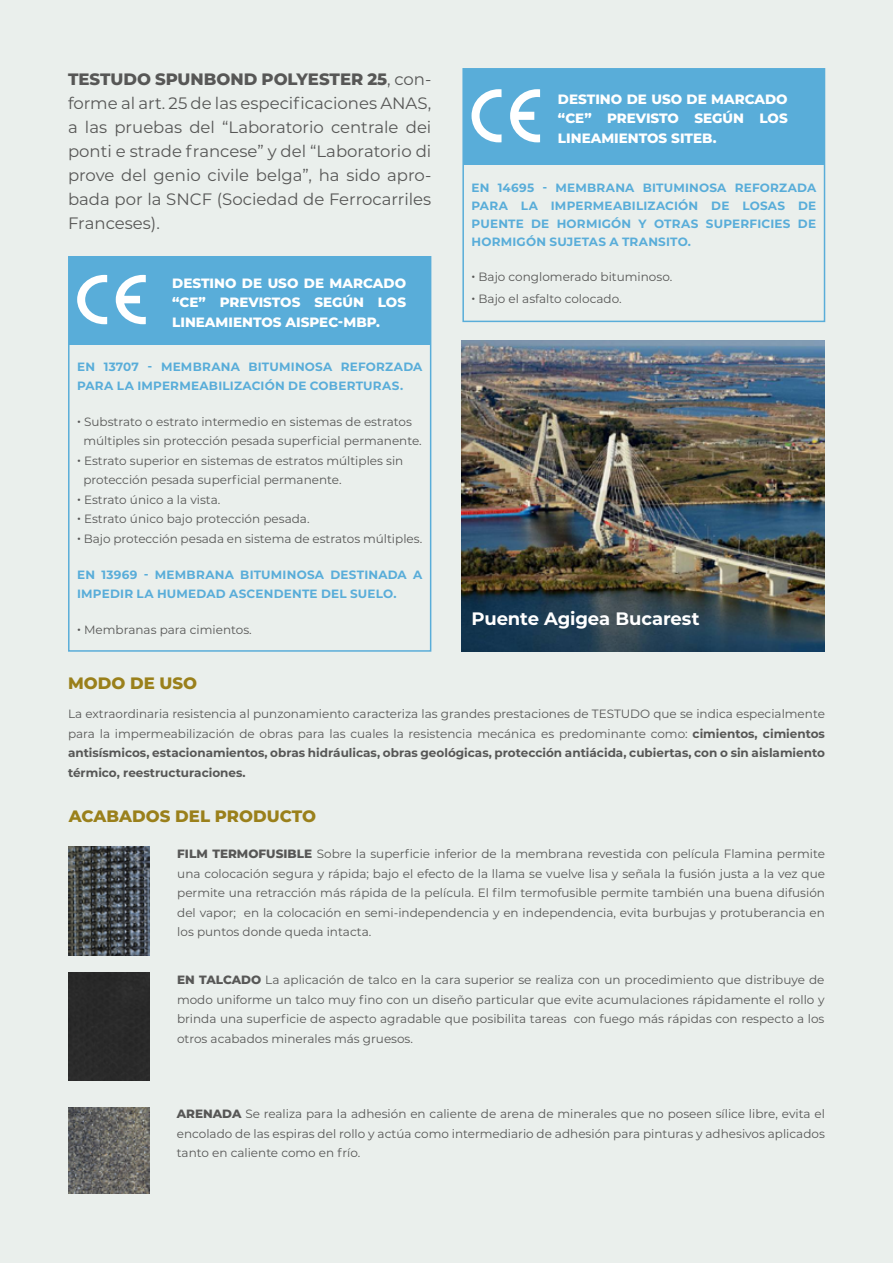
<style>
.page{position:relative;width:893px;height:1263px;background:#fff}
.page>*{position:absolute;margin:0;border:0;box-sizing:border-box;transform-origin:0 0}
.t1{font:700 18px "Montserrat";letter-spacing:-.01em;color:#fff}
.t2{font:16.5px/24px "Montserrat";color:#575756;text-align:justify}
.t3{font:800 16.5px "Montserrat";color:#9a801b}
.t4{font:800 13.5px/19.5px "Montserrat";color:#fff;text-align:justify}
.t5{font:12px/19.5px "Montserrat";color:#575756;text-align:justify}
.t6{font:700 12px/18px "Montserrat";letter-spacing:.02em;color:#59add9}
.s1{font-weight:800}
.s2{font-weight:700}
</style>
<div class="page">
<div style="left:0;top:0;width:893px;height:1262px;background:#eaefec"></div>
<div style="left:463px;top:69px;width:361px;height:95px;background:#59add9"></div>
<svg style="left:472px;top:89px;width:29px;height:53px"></svg>
<svg style="left:510px;top:89px;width:30px;height:53px"></svg>
<div style="left:462px;top:68px;width:363px;height:254px;border:2px solid #59add9"></div>
<div style="left:69px;top:256px;width:362px;height:88px;background:#59add9"></div>
<svg style="left:77px;top:275px;width:30px;height:49px"></svg>
<svg style="left:116px;top:275px;width:30px;height:49px"></svg>
<div style="left:68px;top:256px;width:363px;height:396px;border:2px solid #59add9"></div>
<img style="left:461px;top:341px;width:363px;height:311px">
<img style="left:68px;top:847px;width:82px;height:108px">
<img style="left:68px;top:1107px;width:82px;height:86px">
<div style="left:68px;top:972px;width:82px;height:109px;background:#2a2a2a"></div>
<p class="t2" style="left:68px;top:66px;width:365px"><span class="s1">TESTUDO SPUNBOND POLYESTER 25</span>, con&shy;forme al art. 25 de las especificaciones ANAS, a las pruebas del “Laboratorio centrale dei ponti e strade francese” y del “Laboratorio di prove del genio civile belga”, ha sido apro&shy;bada por la SNCF (Sociedad de Ferrocarriles Franceses).</p>
<p class="t4" style="left:172px;top:273px;width:235px">DESTINO DE USO DE MARCADO “CE” PREVISTOS SEGÚN LOS LINEAMIENTOS AISPEC-MBP.</p>
<p class="t6" style="left:77px;top:356px;width:347px;line-height:19.5px">EN 13707 - MEMBRANA BITUMINOSA REFORZADA<br>PARA LA IMPERMEABILIZACIÓN DE COBERTURAS.</p>
<p class="t5" style="left:77px;top:411px;width:336px"><span class="s2">·</span> Substrato o estrato intermedio en sistemas de estratos</p>
<p class="t5" style="left:83px;top:431px;width:340px">múltiples sin protección pesada superficial permanente.</p>
<p class="t5" style="left:77px;top:450px;width:328px"><span class="s2">·</span> Estrato superior en sistemas de estratos múltiples sin</p>
<p class="t5" style="left:83px;top:470px;width:260px">protección pesada superficial permanente.</p>
<p class="t5" style="left:77px;top:489px;width:145px"><span class="s2">·</span> Estrato único a la vista.</p>
<p class="t5" style="left:77px;top:509px;width:234px"><span class="s2">·</span> Estrato único bajo protección pesada.</p>
<p class="t5" style="left:77px;top:528px;width:347px"><span class="s2">·</span> Bajo protección pesada en sistema de estratos múltiples.</p>
<p class="t6" style="left:77px;top:564px;width:347px;line-height:19.5px">EN 13969 - MEMBRANA BITUMINOSA DESTINADA A<br>IMPEDIR LA HUMEDAD ASCENDENTE DEL SUELO.</p>
<p class="t5" style="left:77px;top:619px;width:176px"><span class="s2">·</span> Membranas para cimientos.</p>
<h2 class="t3" style="left:68px;top:671px;width:131px">MODO DE USO</h2>
<p class="t4" style="left:558px;top:88px;width:231px">DESTINO DE USO DE MARCADO “CE” PREVISTO SEGÚN LOS LINEAMIENTOS SITEB.</p>
<p class="t6" style="left:472px;top:178px;width:346px;text-align:justify">EN 14695 - MEMBRANA BITUMINOSA REFORZADA PARA LA IMPERMEABILIZACIÓN DE LOSAS DE PUENTE DE HORMIGÓN Y OTRAS SUPERFICIES DE HORMIGÓN SUJETAS A TRANSITO.</p>
<p class="t5" style="left:472px;top:266px;width:202px;line-height:21.6px"><span class="s2">·</span> Bajo conglomerado bituminoso. <span class="s2">·</span> Bajo el asfalto colocado.</p>
<h1 class="t1" style="left:472px;top:606px;width:229px">Puente Agigea Bucarest</h1>
<p class="t5" style="left:68px;top:704px;width:758px">La extraordinaria resistencia al punzonamiento caracteriza las grandes prestaciones de TESTUDO que se indica especialmente para la impermeabilización de obras para las cuales la resistencia mecánica es predominante como: <span class="s2">cimientos, cimientos antisísmicos, estacionamientos, obras hidráulicas, obras geológicas, protección antiácida, cubiertas, con o sin aislamiento térmico, reestructuraciones.</span></p>
<h2 class="t3" style="left:69px;top:804px;width:249px">ACABADOS DEL PRODUCTO</h2>
<p class="t5" style="left:177px;top:844px;width:649px"><span class="s1">FILM TERMOFUSIBLE</span> Sobre la superficie inferior de la membrana revestida con película Flamina permite una colocación segura y rápida; bajo el efecto de la llama se vuelve lisa y señala la fusión justa a la vez que permite una retracción más rápida de la película. El film termofusible permite también una buena difusión del vapor; en la colocación en semi-independencia y en independencia, evita burbujas y protuberancia en los puntos donde queda intacta.</p>
<p class="t5" style="left:177px;top:970px;width:649px"><span class="s1">EN TALCADO</span> La aplicación de talco en la cara superior se realiza con un procedimiento que distribuye de modo uniforme un talco muy fino con un diseño particular que evite acumulaciones rápidamente el rollo y brinda una superficie de aspecto agradable que posibilita tareas con fuego más rápidas con respecto a los otros acabados minerales más gruesos.</p>
<p class="t5" style="left:177px;top:1103px;width:650px"><span class="s1">ARENADA</span> Se realiza para la adhesión en caliente de arena de minerales que no poseen sílice libre, evita el encolado de las espiras del rollo y actúa como intermediario de adhesión para pinturas y adhesivos aplicados tanto en caliente como en frío.</p>
</div>
